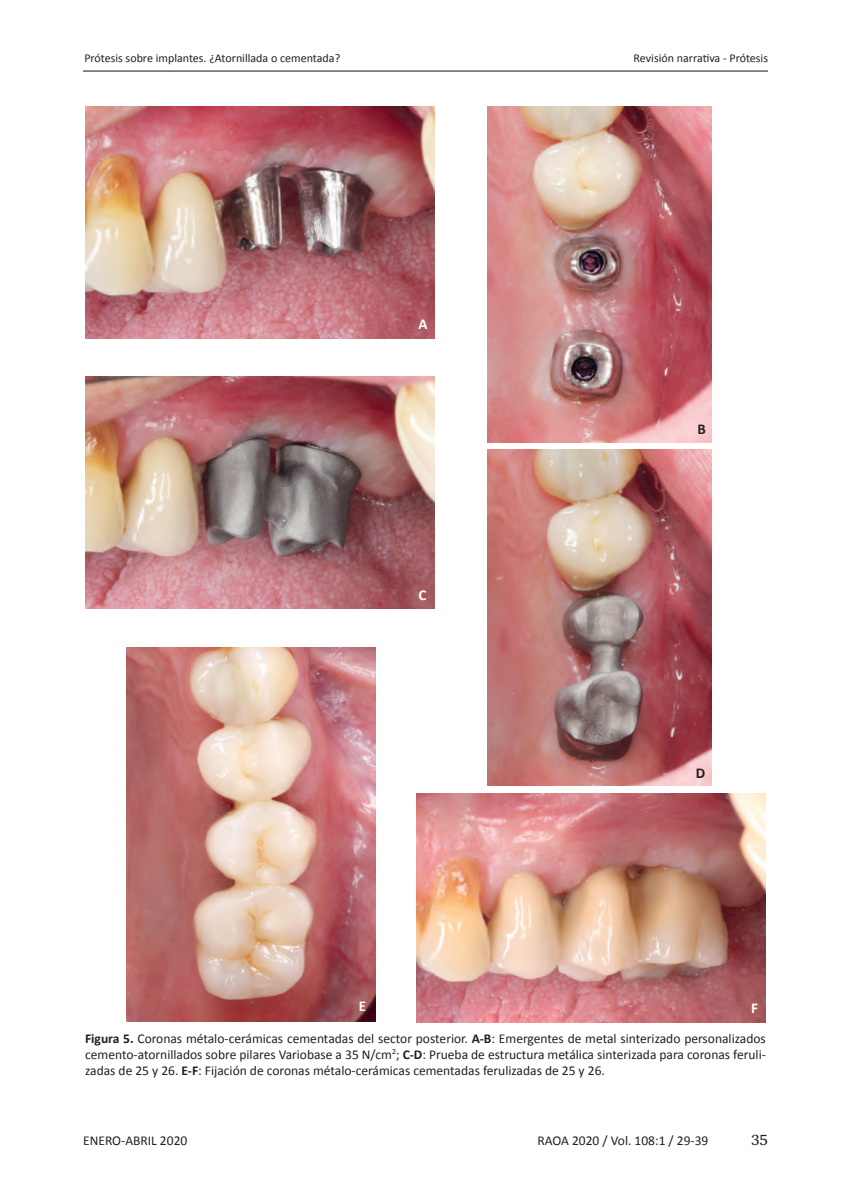
<style>
.page{position:relative;width:851px;height:1191px;background:#fff}
.page>*{position:absolute;margin:0;border:0;box-sizing:border-box;transform-origin:0 0}
.t1{font:700 15px "Calibri";color:#fff}
.t2{font:15px "Charis SIL";color:#231f20}
.t3{font:700 15px "Calibri";color:#231f20}
.t4{font:13.5px/16.2px "Calibri";color:#231f20;text-align:justify}
.t5{font:12px "Calibri";color:#231f20}
.s1{font-weight:700}
</style>
<div class="page">
<hr style="left:83px;top:71px;width:684px;height:1px;background:#231f20">
<img style="left:85px;top:106px;width:349px;height:232px">
<img style="left:487px;top:106px;width:224px;height:336px">
<img style="left:85px;top:377px;width:349px;height:231px">
<img style="left:487px;top:449px;width:224px;height:336px">
<img style="left:126px;top:648px;width:249px;height:373px">
<img style="left:417px;top:793px;width:348px;height:229px">
<p class="t5" style="left:84px;top:50px;width:257px">Prótesis sobre implantes. ¿Atornillada o cementada?</p>
<p class="t5" style="left:633px;top:50px;width:136px">Revisión narrativa - Prótesis</p>
<p class="t1" style="left:418px;top:315px;width:11px">A</p>
<p class="t1" style="left:418px;top:585px;width:9px">C</p>
<p class="t3" style="left:697px;top:420px;width:10px">B</p>
<p class="t3" style="left:695px;top:763px;width:11px">D</p>
<p class="t1" style="left:359px;top:996px;width:9px">E</p>
<p class="t1" style="left:751px;top:998px;width:8px">F</p>
<p class="t4" style="left:85px;top:1030px;width:682px"><span class="s1">Figura 5.</span> Coronas métalo-cerámicas cementadas del sector posterior. <span class="s1">A-B</span>: Emergentes de metal sinterizado personalizados cemento-atornillados sobre pilares Variobase a 35 N/cm<sup>2</sup>; <span class="s1">C-D</span>: Prueba de estructura metálica sinterizada para coronas feruli&shy;zadas de 25 y 26. <span class="s1">E-F</span>: Fijación de coronas métalo-cerámicas cementadas ferulizadas de 25 y 26.</p>
<p class="t4" style="left:83px;top:1132px;width:106px">ENERO-ABRIL 2020</p>
<p class="t4" style="left:537px;top:1132px;width:172px">RAOA 2020 / Vol. 108:1 / 29-39</p>
<p class="t2" style="left:751px;top:1131px;width:18px">35</p>
</div>
